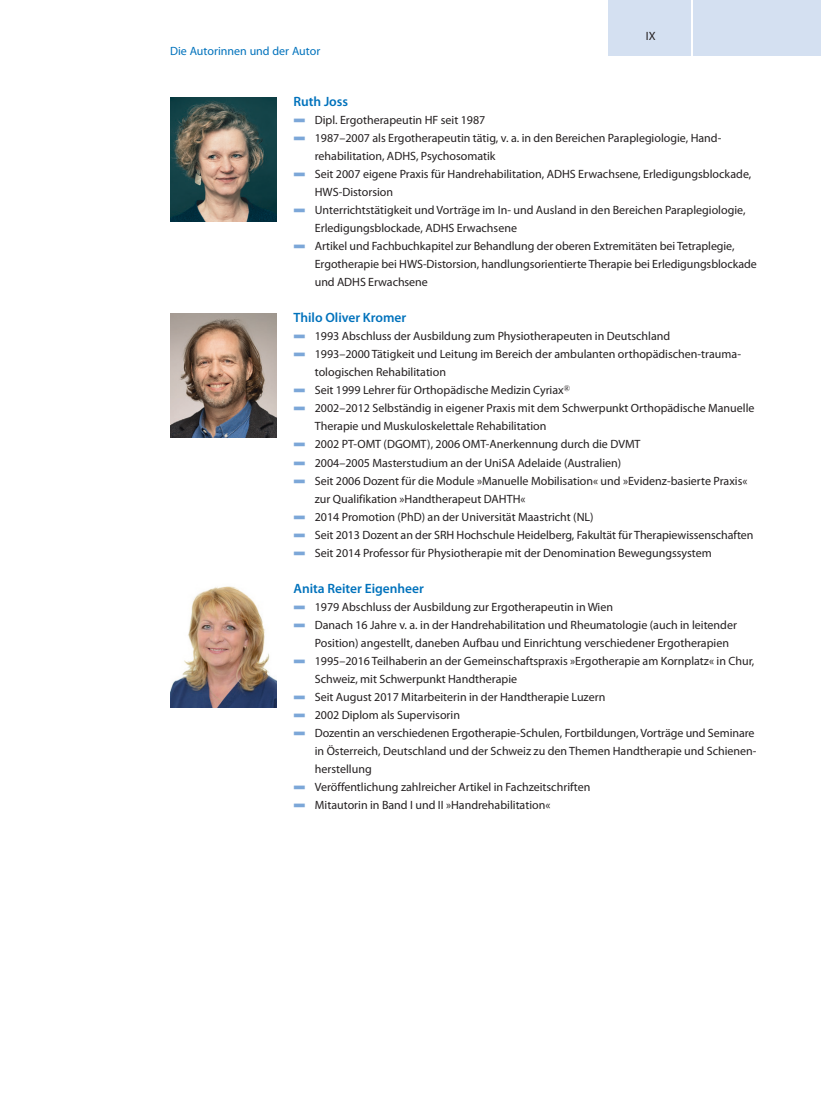
<style>
.page{position:relative;width:821px;height:1106px;background:#fff}
.page>*{position:absolute;margin:0;border:0;box-sizing:border-box;transform-origin:0 0}
.t1{font:600 13.5px "Qlrjgb Fmwnrf Myriad Pro";color:#0072bc}
.t2{font:12px "Nvvdgd Pysyds Myriad Pro";color:#231f20}
.t3{font:12px "Nvvdgd Pysyds Myriad Pro";color:#0072bc}
.s1{font-family:"Bcklnm Dfnbdx Blik Buttons";color:#7ca7d8}
</style>
<div class="page">
<div style="left:693px;top:0;width:128px;height:55px;background:#d4e0f1"></div>
<div style="left:608px;top:0;width:83px;height:55px;background:#d4e0f1"></div>
<img style="left:170px;top:97px;width:106px;height:124px">
<img style="left:170px;top:313px;width:106px;height:124px">
<img style="left:170px;top:586px;width:106px;height:121px">
<p class="t3" style="left:170px;top:44px;width:152px">Die Autorinnen und der Autor</p>
<p class="t2" style="left:646px;top:29px;width:11px">IX</p>
<p class="t1" style="left:293px;top:93px;width:56px">Ruth Joss</p>
<p class="t2" style="left:293px;top:113px;width:193px"><span class="s1">4</span> Dipl. Ergotherapeutin HF seit 1987</p>
<p class="t2" style="left:293px;top:131px;width:428px"><span class="s1">4</span> 1987–2007 als Ergotherapeutin tätig, v. a. in den Bereichen Paraplegiologie, Hand-</p>
<p class="t2" style="left:315px;top:149px;width:182px">rehabilitation, ADHS, Psychosomatik</p>
<p class="t2" style="left:293px;top:167px;width:459px"><span class="s1">4</span> Seit 2007 eigene Praxis für Handrehabilitation, ADHS Erwachsene, Erledigungsblockade,</p>
<p class="t2" style="left:315px;top:185px;width:80px">HWS-Distorsion</p>
<p class="t2" style="left:293px;top:203px;width:453px"><span class="s1">4</span> Unterrichtstätigkeit und Vorträge im In- und Ausland in den Bereichen Paraplegiologie,</p>
<p class="t2" style="left:315px;top:221px;width:204px">Erledigungsblockade, ADHS Erwachsene</p>
<p class="t2" style="left:293px;top:239px;width:442px"><span class="s1">4</span> Artikel und Fachbuchkapitel zur Behandlung der oberen Extremitäten bei Tetraplegie,</p>
<p class="t2" style="left:315px;top:257px;width:444px">Ergotherapie bei HWS-Distorsion, handlungsorientierte Therapie bei Erledigungsblockade</p>
<p class="t2" style="left:315px;top:275px;width:115px">und ADHS Erwachsene</p>
<p class="t1" style="left:293px;top:309px;width:114px">Thilo Oliver Kromer</p>
<p class="t2" style="left:293px;top:329px;width:378px"><span class="s1">4</span> 1993 Abschluss der Ausbildung zum Physiotherapeuten in Deutschland</p>
<p class="t2" style="left:293px;top:347px;width:448px"><span class="s1">4</span> 1993–2000 Tätigkeit und Leitung im Bereich der ambulanten orthopädischen-trauma-</p>
<p class="t2" style="left:315px;top:365px;width:133px">tologischen Rehabilitation</p>
<p class="t2" style="left:293px;top:383px;width:278px"><span class="s1">4</span> Seit 1999 Lehrer für Orthopädische Medizin Cyriax<sup>®</sup></p>
<p class="t2" style="left:293px;top:401px;width:462px"><span class="s1">4</span> 2002–2012 Selbständig in eigener Praxis mit dem Schwerpunkt Orthopädische Manuelle</p>
<p class="t2" style="left:315px;top:419px;width:233px">Therapie und Muskuloskelettale Rehabilitation</p>
<p class="t2" style="left:293px;top:437px;width:348px"><span class="s1">4</span> 2002 PT-OMT (DGOMT), 2006 OMT-Anerkennung durch die DVMT</p>
<p class="t2" style="left:293px;top:455px;width:329px"><span class="s1">4</span> 2004–2005 Masterstudium an der UniSA Adelaide (Australien)</p>
<p class="t2" style="left:293px;top:473px;width:455px"><span class="s1">4</span> Seit 2006 Dozent für die Module »Manuelle Mobilisation« und »Evidenz-basierte Praxis«</p>
<p class="t2" style="left:315px;top:491px;width:212px">zur Qualifikation »Handtherapeut DAHTH«</p>
<p class="t2" style="left:293px;top:509px;width:302px"><span class="s1">4</span> 2014 Promotion (PhD) an der Universität Maastricht (NL)</p>
<p class="t2" style="left:293px;top:527px;width:461px"><span class="s1">4</span> Seit 2013 Dozent an der SRH Hochschule Heidelberg, Fakultät für Therapiewissenschaften</p>
<p class="t2" style="left:293px;top:545px;width:420px"><span class="s1">4</span> Seit 2014 Professor für Physiotherapie mit der Denomination Bewegungssystem</p>
<p class="t1" style="left:293px;top:579px;width:132px">Anita Reiter Eigenheer</p>
<p class="t2" style="left:293px;top:599px;width:321px"><span class="s1">4</span> 1979 Abschluss der Ausbildung zur Ergotherapeutin in Wien</p>
<p class="t2" style="left:293px;top:617px;width:445px"><span class="s1">4</span> Danach 16 Jahre v. a. in der Handrehabilitation und Rheumatologie (auch in leitender</p>
<p class="t2" style="left:315px;top:635px;width:416px">Position) angestellt, daneben Aufbau und Einrichtung verschiedener Ergotherapien</p>
<p class="t2" style="left:293px;top:653px;width:462px"><span class="s1">4</span> 1995–2016 Teilhaberin an der Gemeinschaftspraxis »Ergotherapie am Kornplatz« in Chur,</p>
<p class="t2" style="left:315px;top:671px;width:204px">Schweiz, mit Schwerpunkt Handtherapie</p>
<p class="t2" style="left:293px;top:689px;width:313px"><span class="s1">4</span> Seit August 2017 Mitarbeiterin in der Handtherapie Luzern</p>
<p class="t2" style="left:293px;top:707px;width:168px"><span class="s1">4</span> 2002 Diplom als Supervisorin</p>
<p class="t2" style="left:293px;top:725px;width:462px"><span class="s1">4</span> Dozentin an verschiedenen Ergotherapie-Schulen, Fortbildungen, Vorträge und Seminare</p>
<p class="t2" style="left:315px;top:743px;width:443px">in Österreich, Deutschland und der Schweiz zu den Themen Handtherapie und Schienen-</p>
<p class="t2" style="left:315px;top:761px;width:58px">herstellung</p>
<p class="t2" style="left:293px;top:779px;width:298px"><span class="s1">4</span> Veröffentlichung zahlreicher Artikel in Fachzeitschriften</p>
<p class="t2" style="left:293px;top:797px;width:258px"><span class="s1">4</span> Mitautorin in Band I und II »Handrehabilitation«</p>
</div>
